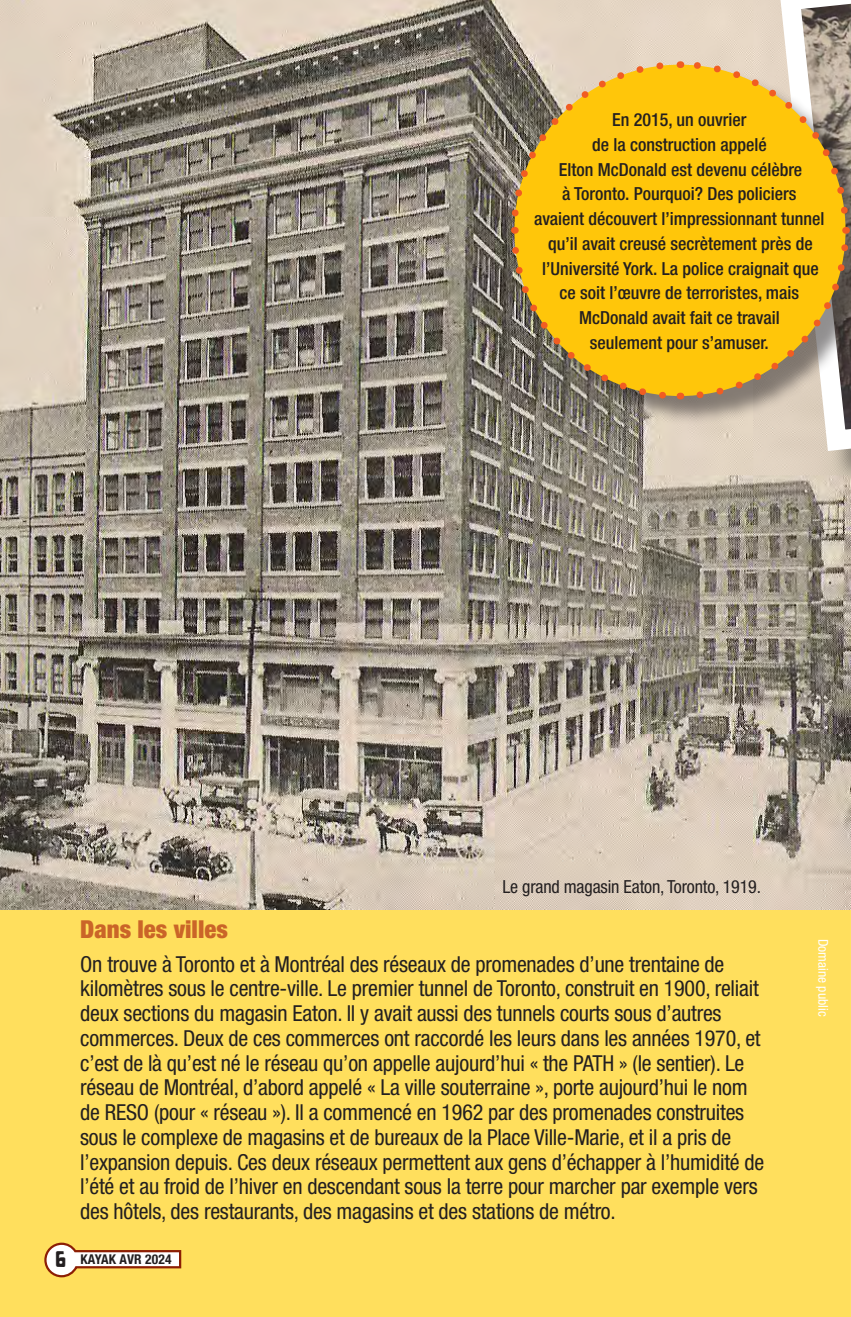
<style>
.page{position:relative;width:851px;height:1317px;background:#fff}
.page>*{position:absolute;margin:0;border:0;box-sizing:border-box;transform-origin:0 0}
.t1{font:900 condensed 24.75px "Helvetica Neue LT Std";color:#ca6528}
.t2{font:condensed 22.05px/24.8px "Helvetica Neue LT Std";letter-spacing:-.01em;color:#231f20}
.t3{font:500 condensed 18px/24.8px "Helvetica Neue LT Std";color:#231f20;text-align:center}
.t4{font:condensed 18px "Helvetica Neue LT Std";letter-spacing:-.01em;color:#231f20}
.t5{font:condensed 13.5px "Helvetica Neue LT Std";color:#fff}
.t6{font:700 condensed 13.5px "Helvetica Neue LT Std";letter-spacing:.01em;color:#231f20}
.s1{font-family:"Atrofobia";font-weight:400;font-stretch:normal;font-size:20.25px}
</style>
<div class="page">
<div style="left:0;top:909px;width:850px;height:407px;background:#ffdf5d"></div>
<img style="left:0;top:0;width:850px;height:909px">
<hr style="left:850px;top:0;width:1px;height:748px;background:#ca6528">
<hr style="left:850px;top:748px;width:1px;height:568px;background:#f7941e">
<div style="left:784px;top:0;width:67px;height:484px;background:#231f20;opacity:.45"></div>
<svg style="left:43px;top:1241px;width:139px;height:37px"></svg>
<svg style="left:507px;top:0;width:344px;height:462px;background:#dcb74c"></svg>
<p class="t3" style="left:534px;top:107px;width:292px">En 2015, un ouvrier<br>de la construction appelé<br>Elton McDonald est devenu célèbre<br>à Toronto. Pourquoi? Des policiers<br>avaient découvert l’impressionnant tunnel qu’il avait creusé secrètement près de l’Université York. La police craignait que ce soit l’œuvre de terroristes, mais McDonald avait fait ce travail<br>seulement pour s’amuser.</p>
<p class="t4" style="left:502px;top:875px;width:260px">Le grand magasin Eaton, Toronto, 1919.</p>
<p class="t1" style="left:80px;top:913px;width:149px">Dans les villes</p>
<p class="t2" style="left:80px;top:951px;width:685px">On trouve à Toronto et à Montréal des réseaux de promenades d’une trentaine de kilomètres sous le centre-ville. Le premier tunnel de Toronto, construit en 1900, reliait deux sections du magasin Eaton. Il y avait aussi des tunnels courts sous d’autres commerces. Deux de ces commerces ont raccordé les leurs dans les années 1970, et c’est de là qu’est né le réseau qu’on appelle aujourd’hui « the PATH » (le sentier). Le réseau de Montréal, d’abord appelé « La ville souterraine », porte aujourd’hui le nom de RESO (pour « réseau »). Il a commencé en 1962 par des promenades construites sous le complexe de magasins et de bureaux de la Place Ville-Marie, et il a pris de l’expansion depuis. Ces deux réseaux permettent aux gens d’échapper à l’humidité de l’été et au froid de l’hiver en descendant sous la terre pour marcher par exemple vers des hôtels, des restaurants, des magasins et des stations de métro.</p>
<p class="t6" style="left:56px;top:1251px;width:117px"><span class="s1">6</span> KAYAK AVR 2024</p>
<p class="t5" style="left:831px;top:938px;width:79px;rotate:90deg">Domaine public</p>
</div>
